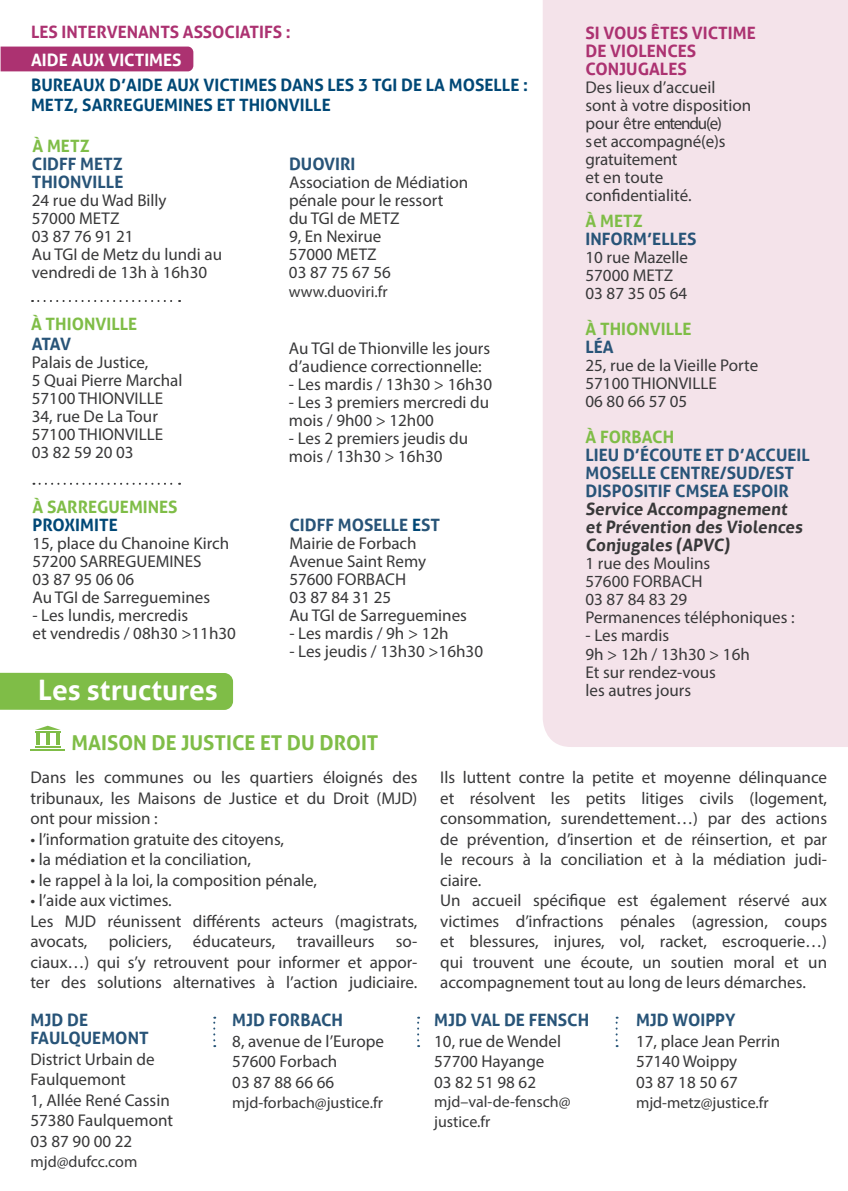
<style>
.page{position:relative;width:848px;height:1191px;background:#fff}
.page>*{position:absolute;margin:0;border:0;box-sizing:border-box;transform-origin:0 0}
.t1{font:700 28.2px "Aller";color:#fff}
.t2{font:700 20.4px "Aller";color:#7fbd47}
.t3{font:17px/18px "Myriad Pro";color:#383839}
.t4{font:700 17px/18px "Aller";color:#285478}
.t5{font:700 17px/20px "Aller";color:#004876}
.t6{font:700 17px/18px "Aller";color:#ac3271}
.t7{font:700 17px/18px "Aller";color:#383839}
.t8{font:700 17px "Aller";color:#7fbd47}
.t9{font:700 17px "Aller";color:#fff}
.t10{font:16px/20.4px "Myriad Pro";color:#383839}
.s1{color:#004876}
.s2{color:#285578}
</style>
<div class="page">
<div style="left:543px;top:0;width:305px;height:747px;background:#f4e3ea"></div>
<hr style="left:35px;top:746px;width:26px;height:2px;background:#7fbd47">
<svg style="left:35px;top:725px;width:26px;height:20px"></svg>
<hr style="left:30px;top:749px;width:35px;height:2px;background:#7fbd47">
<svg style="left:213px;top:1016px;width:2px;height:31px"></svg>
<svg style="left:417px;top:1016px;width:2px;height:31px"></svg>
<svg style="left:615px;top:1016px;width:2px;height:31px"></svg>
<div style="left:1px;top:672px;width:232px;height:38px;background:#7fbd47"></div>
<div style="left:1px;top:47px;width:192px;height:24px;background:#ac3271"></div>
<svg style="left:32px;top:300px;width:148px;height:2px"></svg>
<svg style="left:40px;top:483px;width:140px;height:2px"></svg>
<p class="t6" style="left:31px;top:23px;width:261px">LES INTERVENANTS ASSOCIATIFS :</p>
<p class="t9" style="left:31px;top:49px;width:152px">AIDE AUX VICTIMES</p>
<p class="t5" style="left:31px;top:75px;width:498px">BUREAUX D’AIDE AUX VICTIMES DANS LES 3 TGI DE LA MOSELLE :<br>METZ, SARREGUEMINES ET THIONVILLE</p>
<p class="t8" style="left:32px;top:135px;width:59px">À METZ</p>
<p class="t4" style="left:32px;top:155px;width:93px">CIDFF METZ<br>THIONVILLE</p>
<p class="t3" style="left:32px;top:191px;width:192px">24 rue du Wad Billy<br>57000 METZ<br>03 87 76 91 21<br>Au TGI de Metz du lundi au vendredi de 13h à 16h30</p>
<p class="t8" style="left:31px;top:314px;width:108px">À THIONVILLE</p>
<p class="t4" style="left:32px;top:335px;width:41px">ATAV</p>
<p class="t3" style="left:32px;top:353px;width:152px">Palais de Justice,<br>5 Quai Pierre Marchal<br>57100 THIONVILLE<br>34, rue De La Tour<br>57100 THIONVILLE<br>03 82 59 20 03</p>
<p class="t8" style="left:32px;top:496px;width:147px">À SARREGUEMINES</p>
<p class="t5" style="left:32px;top:515px;width:87px">PROXIMITE</p>
<p class="t3" style="left:32px;top:534px;width:198px">15, place du Chanoine Kirch<br>57200 SARREGUEMINES<br>03 87 95 06 06<br>Au TGI de Sarreguemines</p>
<p class="t3" style="left:32px;top:606px;width:205px">- Les lundis, mercredis<br>et vendredis / 08h30 &gt;11h30</p>
<h1 class="t1" style="left:38px;top:672px;width:181px">Les structures</h1>
<p class="t4" style="left:289px;top:155px;width:68px">DUOVIRI</p>
<p class="t3" style="left:289px;top:173px;width:181px">Association de Médiation pénale pour le ressort<br>du TGI de METZ<br>9, En Nexirue<br>57000 METZ<br>03 87 75 67 56</p>
<p class="t10" style="left:289px;top:281px;width:100px">www.duoviri.fr</p>
<p class="t3" style="left:289px;top:339px;width:203px">Au TGI de Thionville les jours d’audience correctionnelle:</p>
<p class="t3" style="left:289px;top:375px;width:205px">- Les mardis / 13h30 &gt; 16h30</p>
<p class="t3" style="left:289px;top:393px;width:202px">- Les 3 premiers mercredi du mois / 9h00 &gt; 12h00</p>
<p class="t3" style="left:289px;top:429px;width:181px">- Les 2 premiers jeudis du mois / 13h30 &gt; 16h30</p>
<p class="t4" style="left:289px;top:516px;width:152px">CIDFF MOSELLE <span class="s1">E</span><span class="s2">ST</span></p>
<p class="t3" style="left:289px;top:534px;width:179px">Mairie de Forbach<br>Avenue Saint Remy<br>57600 FORBACH<br>03 87 84 31 25<br>Au TGI de Sarreguemines</p>
<p class="t3" style="left:289px;top:624px;width:161px">- Les mardis / 9h &gt; 12h</p>
<p class="t3" style="left:289px;top:642px;width:195px">- Les jeudis / 13h30 &gt;16h30</p>
<p class="t6" style="left:585px;top:24px;width:172px">SI VOUS ÊTES VICTIME<br>DE VIOLENCES<br>CONJUGALES</p>
<p class="t3" style="left:585px;top:78px;width:167px">Des lieux d’accueil<br>sont à votre disposition pour être entendu(e)<br>s et accompagné(e)s gratuitement<br>et en toute confidentialité.</p>
<p class="t8" style="left:585px;top:211px;width:59px">À METZ</p>
<p class="t4" style="left:585px;top:230px;width:113px">INFORM’ELLES</p>
<p class="t3" style="left:585px;top:248px;width:104px">10 rue Mazelle<br>57000 METZ<br>03 87 35 05 64</p>
<p class="t8" style="left:585px;top:319px;width:108px">À THIONVILLE</p>
<p class="t4" style="left:585px;top:338px;width:30px">LÉA</p>
<p class="t3" style="left:585px;top:356px;width:174px">25, rue de la Vieille Porte<br>57100 THIONVILLE<br>06 80 66 57 05</p>
<p class="t8" style="left:585px;top:427px;width:90px">À FORBACH</p>
<p class="t4" style="left:585px;top:446px;width:226px">LIEU D’ÉCOUTE ET D’ACCUEIL<br>MOSELLE CENTRE/SUD/EST<br>DISPOSITIF CMSEA ESPOIR</p>
<p class="t7" style="left:585px;top:500px;width:220px">Service Accompagnement et Prévention des Violences<br>Conjugales (APVC)</p>
<p class="t3" style="left:585px;top:554px;width:211px">1 rue des Moulins<br>57600 FORBACH<br>03 87 84 83 29<br>Permanences téléphoniques :</p>
<p class="t3" style="left:585px;top:626px;width:166px">- Les mardis<br>9h &gt; 12h / 13h30 &gt; 16h<br>Et sur rendez-vous<br>les autres jours</p>
<p class="t2" style="left:72px;top:730px;width:308px">MAISON DE JUSTICE ET DU DROIT</p>
<p class="t3" style="left:30px;top:767px;width:388px;line-height:20.4px;text-align:justify">Dans les communes ou les quartiers éloignés des tribunaux, les Maisons de Justice et du Droit (MJD) ont pour mission :</p>
<p class="t3" style="left:30px;top:830px;width:255px">• l’information gratuite des citoyens,</p>
<p class="t3" style="left:30px;top:850px;width:222px">• la médiation et la conciliation,</p>
<p class="t3" style="left:30px;top:870px;width:288px">• le rappel à la loi, la composition pénale,</p>
<p class="t3" style="left:30px;top:890px;width:388px;line-height:20.4px">• l’aide aux victimes.<br>Les MJD réunissent différents acteurs (magistrats, avocats, policiers, éducateurs, travailleurs so&shy;ciaux…) qui s’y retrouvent pour informer et appor&shy;ter des solutions alternatives à l’action judiciaire.</p>
<p class="t4" style="left:30px;top:1011px;width:120px">MJD DE<br>FAULQUEMONT</p>
<p class="t3" style="left:30px;top:1048px;width:144px;line-height:20.4px">District Urbain de<br>Faulquemont<br>1, Allée René Cassin<br>57380 Faulquemont<br>03 87 90 00 22</p>
<p class="t10" style="left:30px;top:1151px;width:108px">mjd@dufcc.com</p>
<p class="t4" style="left:232px;top:1011px;width:112px">MJD FORBACH</p>
<p class="t3" style="left:232px;top:1030px;width:153px;line-height:20.4px">8, avenue de l’Europe<br>57600 Forbach<br>03 87 88 66 66</p>
<p class="t10" style="left:232px;top:1092px;width:152px">mjd-forbach@justice.fr</p>
<p class="t3" style="left:440px;top:767px;width:388px;line-height:20.4px">Ils luttent contre la petite et moyenne délinquance et résolvent les petits litiges civils (logement, consommation, surendettement…) par des actions de prévention, d’insertion et de réinsertion, et par le recours à la conciliation et à la médiation judi&shy;ciaire.<br>Un accueil spécifique est également réservé aux victimes d’infractions pénales (agression, coups et blessures, injures, vol, racket, escroquerie…) qui trouvent une écoute, un soutien moral et un accompagnement tout au long de leurs démarches.</p>
<p class="t4" style="left:434px;top:1011px;width:157px">MJD VAL DE FENSCH</p>
<p class="t3" style="left:434px;top:1030px;width:128px;line-height:20.4px">10, rue de Wendel<br>57700 Hayange<br>03 82 51 98 62</p>
<p class="t10" style="left:434px;top:1091px;width:138px">mjd–val-de-fensch@ justice.fr</p>
<p class="t4" style="left:636px;top:1011px;width:101px">MJD WOIPPY</p>
<p class="t3" style="left:636px;top:1030px;width:146px;line-height:20.4px">17, place Jean Perrin<br>57140 Woippy<br>03 87 18 50 67</p>
<p class="t10" style="left:636px;top:1092px;width:134px">mjd-metz@justice.fr</p>
</div>
